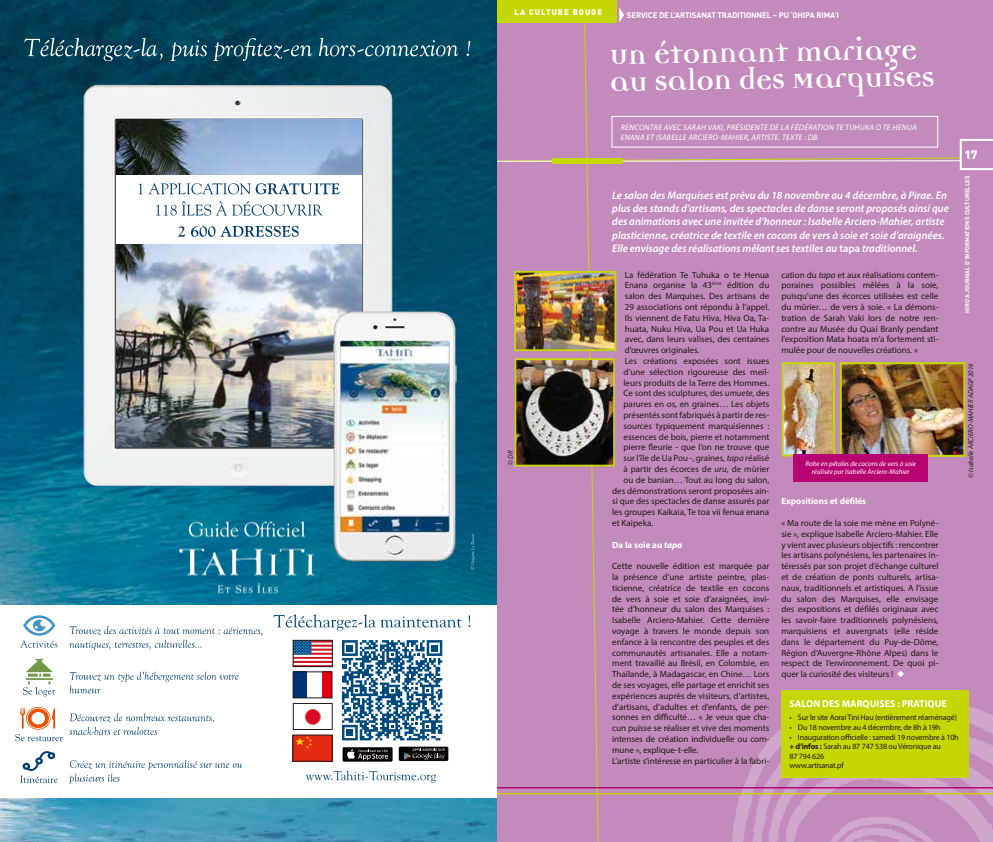
<style>
.page{position:relative;width:993px;height:842px;background:#fff}
.page>*{position:absolute;margin:0;border:0;box-sizing:border-box;transform-origin:0 0}
.t1{font:700 33px/27px "Democratica";color:#fff}
.t2{font:900 12px "DIN";color:#fff}
.t3{font:italic 600 11px/13.2px "Myriad Pro";color:#fff}
.t4{font:700 10px "Myriad Pro";color:#fff}
.t5{font:9px/10.8px "Myriad Pro";color:#231916;text-align:justify}
.t6{font:700 9px "Myriad Pro";color:#fff}
.t7{font:8px/9.6px "Myriad Pro";letter-spacing:-.02em;color:#231916}
.t8{font:italic 8px/9.6px "Myriad Pro";letter-spacing:.03em;color:#fff}
.t9{font:700 8px "DIN";letter-spacing:-.02em;color:#fff}
.t10{font:900 8px "DIN";letter-spacing:.12em;color:#fff}
.t11{font:italic 7px/8.4px "Myriad Pro";color:#fff;text-align:center}
.t12{font:italic 7px "Myriad Pro";color:#231916}
.t13{font:700 6px "DIN";color:#fff}
.s1{font-style:normal}
.s2{font-style:italic}
.s3{color:#fff}
.s4{font-weight:700}
</style>
<div class="page">
<div style="left:497px;top:0;width:119px;height:23px;background:#c4d700"></div>
<img style="left:0;top:7px;width:992px;height:835px">
<p class="t10" style="left:514px;top:6px;width:89px">LA CULTURE BOUGE</p>
<p class="t9" style="left:626px;top:10px;width:10px">SERVICE</p>
<p class="t9" style="left:659px;top:10px;width:27px">DE L’ARTISANAT</p>
<p class="t9" style="left:717px;top:10px;width:10px">TRADITIONNEL</p>
<p class="t9" style="left:772px;top:10px;width:25px">– PU ‘OHIPA</p>
<p class="t9" style="left:816px;top:10px;width:6px">RIMA</p>
<p class="t9" style="left:834px;top:10px;width:5px">’I</p>
<h1 class="t1" style="left:609px;top:44px;width:326px;rotate:-1deg">Un étonnant mariage au salon des Marquises</h1>
<p class="t12" style="left:506px;top:465px;width:15px;rotate:-90deg">© DR</p>
<p class="t8" style="left:620px;top:122px;width:297px">RENCONTRE AVEC SARAH VAKI, PRÉSIDENTE DE LA FÉDÉRATION TE TUHUKA O TE HENUA<br>ENANA ET ISABELL E ARCIERO-MAHIER, ARTISTE. TEXTE : DB.</p>
<h2 class="t2" style="left:964px;top:147px;width:14px">17</h2>
<p class="t13" style="left:963px;top:313px;width:139px;rotate:-90deg">HIRO’A JOURNAL D’INFORMATIONS CULTURELLES</p>
<p class="t3" style="left:612px;top:188px;width:338px">Le salon des Marquises est prévu du 18 novembre au 4 décembre, à Pirae. En plus des stands d’artisans, des spectacles de danse seront proposés ainsi que des animations avec une invitée d’honneur : Isabelle Arciero-Mahier, artiste plasticienne, créatrice de textile en cocons de vers à soie et soie d’araignées.<br>Elle envisage des réalisations mêlant ses textiles au <span class="s1">tapa</span> traditionnel.</p>
<p class="t5" style="left:624px;top:269px;width:146px">La fédération Te Tuhuka o te Henua</p>
<p class="t5" style="left:624px;top:280px;width:146px">Enana organise la 43<sup>ème</sup> édition du</p>
<p class="t5" style="left:624px;top:291px;width:146px">salon des Marquises. Des artisans de</p>
<p class="t5" style="left:624px;top:301px;width:146px">29 associations ont répondu à l’appel.</p>
<p class="t5" style="left:624px;top:312px;width:146px">Ils viennent de Fatu Hiva, Hiva Oa, Ta-</p>
<p class="t5" style="left:624px;top:323px;width:146px">huata, Nuku Hiva, Ua Pou et Ua Huka</p>
<p class="t5" style="left:624px;top:334px;width:146px">avec, dans leurs valises, des centaines</p>
<p class="t5" style="left:624px;top:345px;width:76px">d’œuvres originales.</p>
<p class="t5" style="left:624px;top:355px;width:146px">Les créations exposées sont issues</p>
<p class="t5" style="left:623px;top:366px;width:147px">d’une sélection rigoureuse des meil-</p>
<p class="t5" style="left:623px;top:377px;width:147px">leurs produits de la Terre des Hommes.</p>
<p class="t5" style="left:623px;top:388px;width:147px">Ce sont des sculptures, des <span class="s2">UMUETE</span>, des</p>
<p class="t5" style="left:623px;top:399px;width:147px">parures en os, en graines… Les objets</p>
<p class="t5" style="left:623px;top:409px;width:147px">présentés sont fabriqués à partir de res-</p>
<p class="t5" style="left:623px;top:420px;width:147px">sources typiquement marquisiennes :</p>
<p class="t5" style="left:623px;top:431px;width:147px">essences de bois, pierre et notamment</p>
<p class="t5" style="left:623px;top:442px;width:147px">pierre fleurie - que l’on ne trouve que</p>
<p class="t5" style="left:623px;top:453px;width:147px">sur l’île de Ua Pou -, graines, <span class="s2">TAPA</span> réalisé</p>
<p class="t5" style="left:623px;top:463px;width:147px">à partir des écorces de <span class="s2">URU</span>, de mûrier</p>
<p class="t5" style="left:623px;top:474px;width:147px">ou de banian… Tout au long du salon,</p>
<p class="t5" style="left:612px;top:485px;width:158px">des démonstrations seront proposées ain-</p>
<p class="t5" style="left:612px;top:496px;width:158px">si que des spectacles de danse assurés par</p>
<p class="t5" style="left:612px;top:507px;width:158px">les groupes Kaikaia, Te toa vii fenua enana</p>
<p class="t5" style="left:612px;top:517px;width:43px">et Kaipeka.</p>
<p class="t6" style="left:612px;top:539px;width:72px">Da la soie au <span class="s2">tapa</span></p>
<p class="t5" style="left:612px;top:561px;width:159px;text-align:left">Cette nouvelle édition est marquée par la présence d’une artiste peintre, plas&shy;ticienne, créatrice de textile en cocons de vers à soie et soie d’araignées, invi&shy;tée d’honneur du salon des Marquises :<br>Isabelle Arciero-Mahier. Cette dernière voyage à travers le monde depuis son enfance à la rencontre des peuples et des communautés artisanales. Elle a notam&shy;ment travaillé au Brésil, en Colombie, en Thaïlande, à Madagascar, en Chine… Lors de ses voyages, elle partage et enrichit ses expériences auprès de visiteurs, d’artistes, d’artisans, d’adultes et d’enfants, de per&shy;sonnes en difficulté… « Je veux que cha&shy;cun puisse se réaliser et vive des moments intenses de création individuelle ou com&shy;mune », explique-t-elle.<br>L’artiste s’intéresse en particulier à la fabri-</p>
<p class="t5" style="left:781px;top:269px;width:159px">cation du <span class="s2">TAPA</span> et aux réalisations contem&shy;poraines possibles mêlées à la soie, puisqu’une des écorces utilisées est celle du mûrier… de vers à soie. « La démons&shy;tration de Sarah Vaki lors de notre ren&shy;contre au Musée du Quai Branly pendant l’exposition Mata hoata m’a fortement sti&shy;mulée pour de nouvelles créations. »</p>
<p class="t12" style="left:966px;top:478px;width:116px;rotate:-90deg">© ISABELLE ARCIERO-MAHIER ADAGP 2016</p>
<p class="t11" style="left:805px;top:459px;width:112px">ROBE EN PÉTALES DE COCONS DE VERS À SOIE<br>RÉALISÉE PAR ISABELLE ARCIERO-MAHIER</p>
<p class="t6" style="left:781px;top:495px;width:86px">Expositions et défilés</p>
<p class="t5" style="left:781px;top:517px;width:159px">« Ma route de la soie me mène en Polyné&shy;sie », explique Isabelle Arciero-Mahier. Elle y vient avec plusieurs objectifs : rencontrer les artisans polynésiens, les partenaires in&shy;téressés par son projet d’échange culturel et de création de ponts culturels, artisa&shy;naux, traditionnels et artistiques. A l’issue du salon des Marquises, elle envisage des expositions et défilés originaux avec les savoir-faire traditionnels polynésiens, marquisiens et auvergnats (elle réside dans le département du Puy-de-Dôme, Région d’Auvergne-Rhône Alpes) dans le respect de l’environnement. De quoi pi&shy;quer la curiosité des visiteurs ! <span class="s3">◆</span></p>
<p class="t4" style="left:789px;top:697px;width:124px">Salon des Marqu ises : PRATI</p>
<p class="t4" style="left:927px;top:697px;width:21px">QUE</p>
<p class="t7" style="left:789px;top:713px;width:169px">• Sur le site Aorai Tini Hau (entièrement réaménagé)</p>
<p class="t7" style="left:789px;top:722px;width:152px">• Du 18 novembre au 4 décembre, de 8h à 19h</p>
<p class="t7" style="left:789px;top:732px;width:171px">• Inauguration officielle : samedi 19 novembre à 10h <span class="s4">+ d’infos :</span> Sarah au 87 747 538 ou Véronique au<br>87 794 626<br>www.artisanat.pf</p>
</div>
